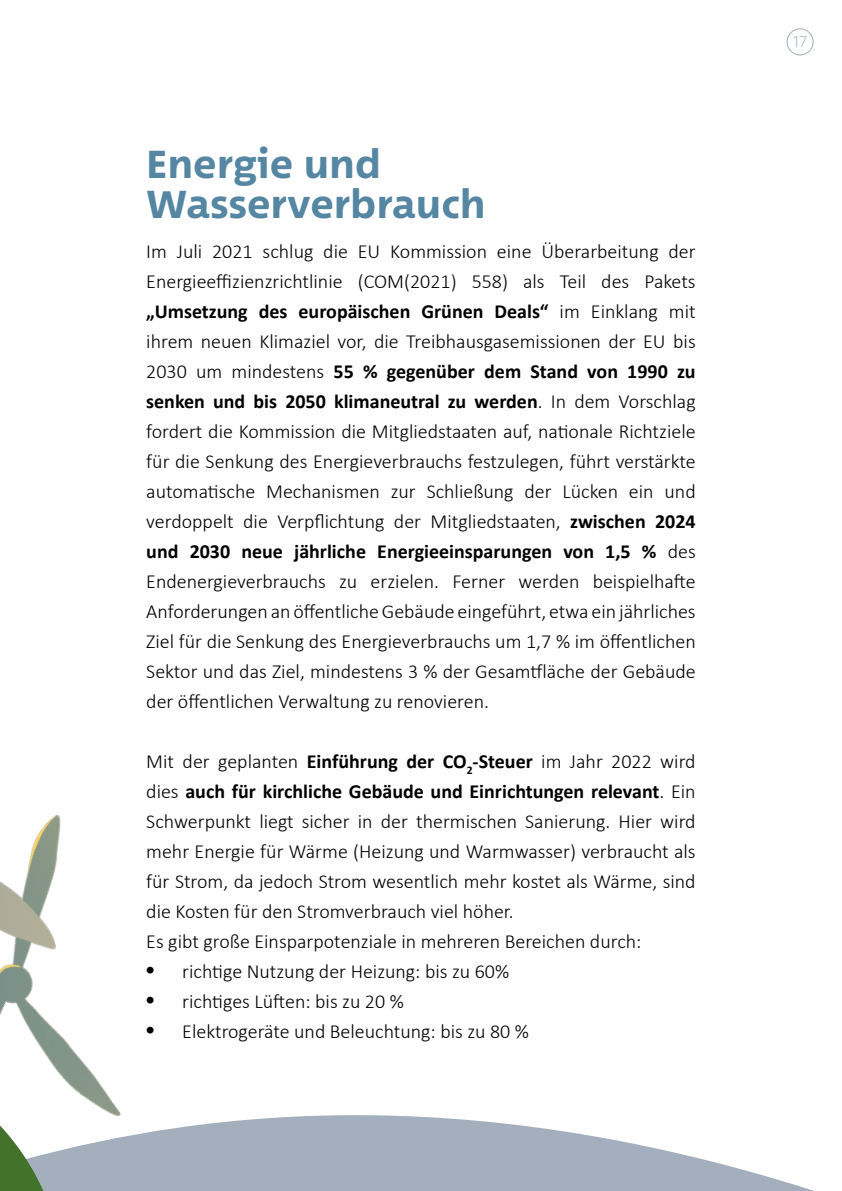
<style>
.page{position:relative;width:842px;height:1191px;background:#fff}
.page>*{position:absolute;margin:0;border:0;box-sizing:border-box;transform-origin:0 0}
.t1{font:700 40px/40px "Between 2";color:#5586a2}
.t2{font:300 20px/30px "Calibri";color:#000;text-align:justify}
.t3{font:200 16px "Between 2";color:#a3afbc}
.s1{font-weight:700}
.s2{font-family:"Times";font-weight:400;font-size:24px}
</style>
<div class="page">
<svg style="left:360px;top:1115px;width:454px;height:76px;fill:#a3afbc"></svg>
<img style="left:0;top:814px;width:360px;height:377px">
<div style="left:787px;top:29px;width:26px;height:26px;border:1px solid #a3afbc;border-radius:50%"></div>
<h1 class="t1" style="left:146px;top:143px;width:341px">Energie und<br>Wasserverbrauch</h1>
<p class="t2" style="left:146px;top:236px;width:551px">Im Juli 2021 schlug die EU Kommission eine Überarbeitung der Energieeffizienzrichtlinie (COM(2021) 558) als Teil des Pakets <span class="s1">„Umsetzung des europäischen Grünen Deals“</span> im Einklang mit ihrem neuen Klimaziel vor, die Treibhausgasemissionen der EU bis 2030 um mindestens <span class="s1">55 % gegenüber dem Stand von 1990 zu senken und bis 2050 klimaneutral zu werden</span>. In dem Vorschlag fordert die Kommission die Mitgliedstaaten auf, nationale Richtziele für die Senkung des Energieverbrauchs festzulegen, führt verstärkte automatische Mechanismen zur Schließung der Lücken ein und verdoppelt die Verpflichtung der Mitgliedstaaten, <span class="s1">zwischen 2024 und 2030 neue jährliche Energieeinsparungen von 1,5 %</span> des Endenergieverbrauchs zu erzielen. Ferner werden beispielhafte Anforderungen an öffentliche Gebäude eingeführt, etwa ein jährliches Ziel für die Senkung des Energieverbrauchs um 1,7 % im öffentlichen Sektor und das Ziel, mindestens 3 % der Gesamtfläche der Gebäude der öffentlichen Verwaltung zu renovieren.</p>
<p class="t2" style="left:146px;top:746px;width:551px;text-align:left">Mit der geplanten <span class="s1">Einführung der CO</span><sub>2</sub><span class="s1">-Steuer</span> im Jahr 2022 wird dies <span class="s1">auch für kirchliche Gebäude und Einrichtungen relevant</span>. Ein Schwerpunkt liegt sicher in der thermischen Sanierung. Hier wird mehr Energie für Wärme (Heizung und Warmwasser) verbraucht als für Strom, da jedoch Strom wesentlich mehr kostet als Wärme, sind die Kosten für den Stromverbrauch viel höher.<br>Es gibt große Einsparpotenziale in mehreren Bereichen durch:</p>
<p class="t2" style="left:146px;top:956px;width:364px"><span class="s2">•</span> richtige Nutzung der Heizung: bis zu 60%</p>
<p class="t2" style="left:146px;top:986px;width:259px"><span class="s2">•</span> richtiges Lüften: bis zu 20 %</p>
<p class="t2" style="left:146px;top:1016px;width:384px"><span class="s2">•</span> Elektrogeräte und Beleuchtung: bis zu 80 %</p>
<p class="t3" style="left:793px;top:32px;width:16px">17</p>
</div>
